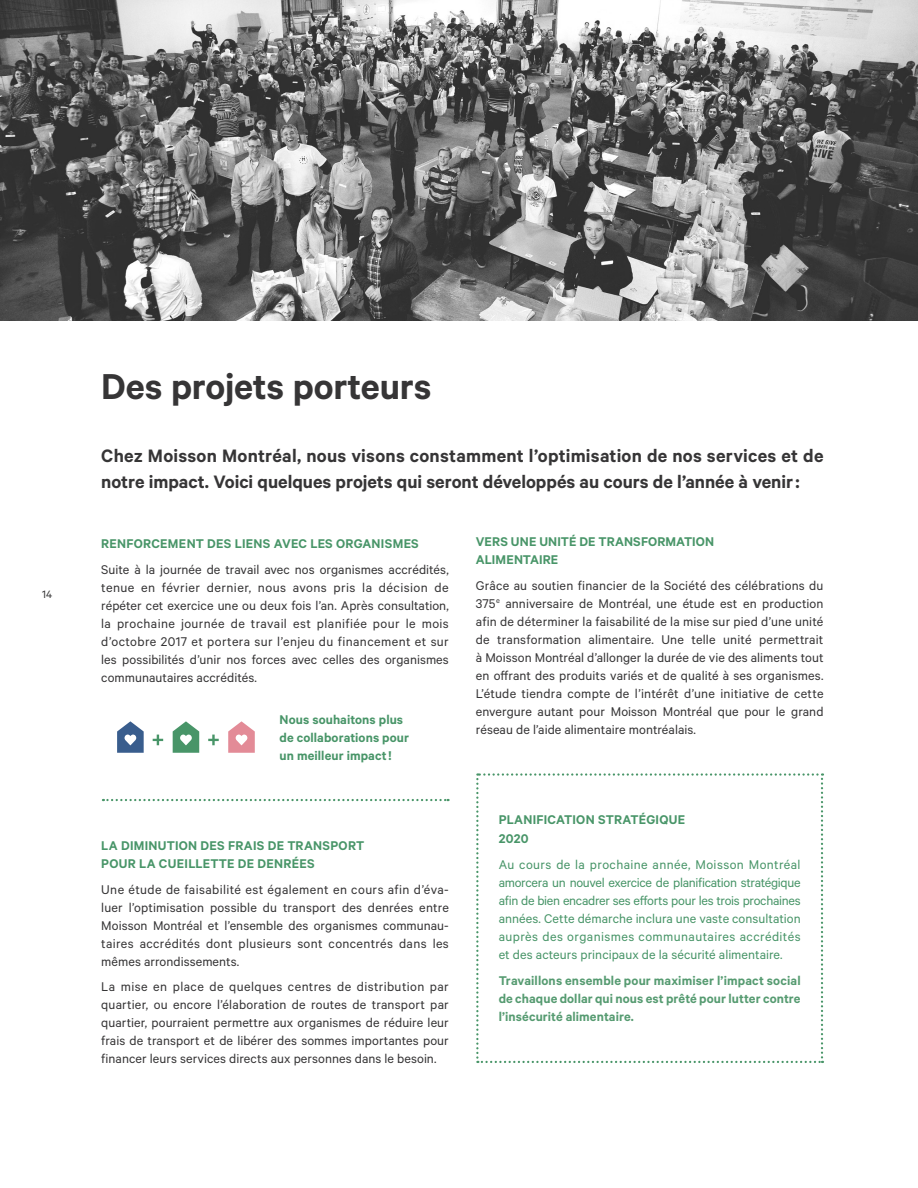
<style>
.page{position:relative;width:918px;height:1188px;background:#fff}
.page>*{position:absolute;margin:0;border:0;box-sizing:border-box;transform-origin:0 0}
.t1{font:600 40.5px "Calibre";letter-spacing:-.005em;color:#363536}
.t2{font:600 20.25px/25.5px "Calibre";letter-spacing:.005em;color:#363536}
.Texte_courant{font:14.25px/18px "Calibre";letter-spacing:.005em;color:#363536;text-align:justify}
.Texte_courant-2{font:14.25px/18px "Calibre";letter-spacing:.005em;color:#489568;text-align:justify}
.Sous-titres{font:600 14.25px/18.8px "Calibre";letter-spacing:.02em;color:#489568}
.Texte_courant-3{font:600 14.25px/18px "Calibre";letter-spacing:.005em;color:#569b71;text-align:justify}
.Texte_courant-4{font:600 14.25px/18px "Calibre";letter-spacing:.005em;color:#489568}
.t3{font:12px "Calibre";color:#363536}
</style>
<div class="page">
<svg style="left:476px;top:773px;width:347px;height:290px"></svg>
<svg style="left:117px;top:721px;width:27px;height:32px"></svg>
<svg style="left:173px;top:721px;width:26px;height:32px"></svg>
<svg style="left:153px;top:735px;width:10px;height:10px"></svg>
<svg style="left:228px;top:721px;width:27px;height:32px"></svg>
<svg style="left:208px;top:735px;width:11px;height:10px"></svg>
<svg style="left:103px;top:799px;width:346px;height:2px"></svg>
<img style="left:0;top:0;width:918px;height:321px">
<p class="t3" style="left:42px;top:587px;width:12px">14</p>
<p class="t1" style="left:101px;top:363px;width:332px">Des projets porteurs</p>
<p class="t2" style="left:101px;top:442px;width:724px">Chez Moisson Montréal, nous visons constamment l’optimisation de nos services et de notre impact. Voici quelques projets qui seront développés au cours de l’année à venir:</p>
<p class="Sous-titres" style="left:101px;top:533px;width:319px">RENFORCEMENT DES LIENS AVEC LES ORGANISMES</p>
<p class="Texte_courant" style="left:101px;top:560px;width:349px">Suite à la journée de travail avec nos organismes accrédités, tenue en février dernier, nous avons pris la décision de répéter cet exercice une ou deux fois l’an. Après consultation, la prochaine journée de travail est planifiée pour le mois d’octobre 2017 et portera sur l’enjeu du financement et sur les possibilités d’unir nos forces avec celles des organismes communautaires accrédités.</p>
<p class="Texte_courant-4" style="left:280px;top:710px;width:131px">Nous souhaitons plus de collaborations pour un meilleur impact!</p>
<p class="Sous-titres" style="left:101px;top:835px;width:265px">LA DIMINUTION DES FRAIS DE TRANSPORT<br>POUR LA CUEILLETTE DE DENRÉES</p>
<p class="Texte_courant" style="left:101px;top:881px;width:349px">Une étude de faisabilité est également en cours afin d’éva&shy;luer l’optimisation possible du transport des denrées entre Moisson Montréal et l’ensemble des organismes communau&shy;taires accrédités dont plusieurs sont concentrés dans les mêmes arrondissements.</p>
<p class="Texte_courant" style="left:101px;top:977px;width:349px">La mise en place de quelques centres de distribution par quartier, ou encore l’élaboration de routes de transport par quartier, pourraient permettre aux organismes de réduire leur frais de transport et de libérer des sommes importantes pour financer leurs services directs aux personnes dans le besoin.</p>
<p class="Texte_courant-4" style="left:476px;top:532px;width:240px">VERS UNE UNITÉ DE TRANSFORMATION</p>
<p class="Texte_courant-4" style="left:476px;top:550px;width:84px">ALIMENTAIRE</p>
<p class="Texte_courant" style="left:476px;top:576px;width:349px">Grâce au soutien financier de la Société des célébrations du 375<sup>e</sup> anniversaire de Montréal, une étude est en production afin de déterminer la faisabilité de la mise sur pied d’une unité de transformation alimentaire. Une telle unité permettrait à Moisson Montréal d’allonger la durée de vie des aliments tout en offrant des produits variés et de qualité à ses organismes.<br>L’étude tiendra compte de l’intérêt d’une initiative de cette envergure autant pour Moisson Montréal que pour le grand réseau de l’aide alimentaire montréalais.</p>
<p class="Sous-titres" style="left:499px;top:810px;width:188px">PLANIFICATION STRATÉGIQUE<br>2020</p>
<p class="Texte_courant-2" style="left:499px;top:855px;width:303px">Au cours de la prochaine année, Moisson Montréal amorcera un nouvel exercice de planification stratégique afin de bien encadrer ses efforts pour les trois prochaines années. Cette démarche inclura une vaste consultation auprès des organismes communautaires accrédités et des acteurs principaux de la sécurité alimentaire.</p>
<p class="Texte_courant-3" style="left:499px;top:971px;width:303px">Travaillons ensemble pour maximiser l’impact social de chaque dollar qui nous est prêté pour lutter contre l’insécurité alimentaire.</p>
</div>
